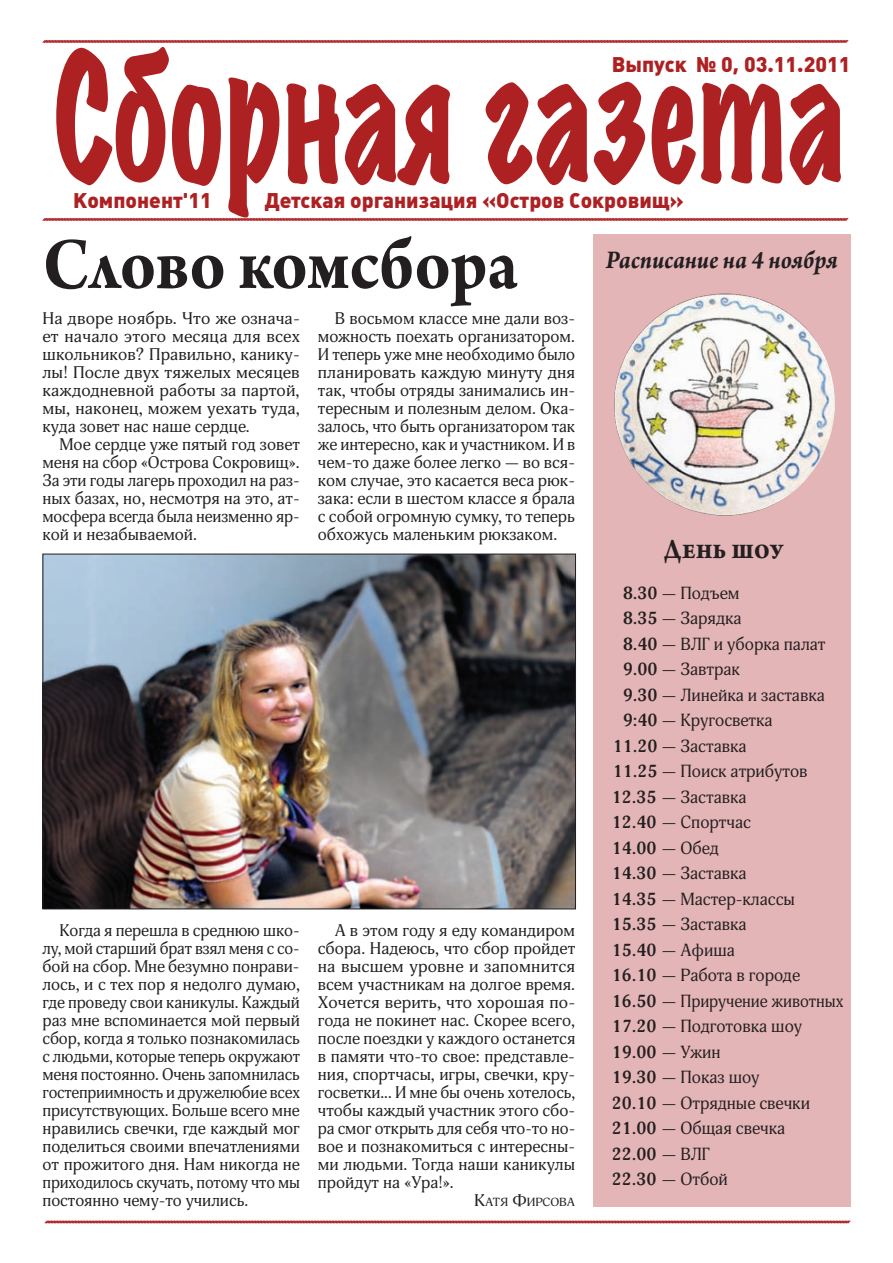
<style>
.page{position:relative;width:893px;height:1263px;background:#fff}
.page>*{position:absolute;margin:0;border:0;box-sizing:border-box;transform-origin:0 0}
.t1{font:expanded 160.5px "Marker Felt";color:#ae2123;scale:.67 1}
.t2{font:700 78px "Arno Pro";letter-spacing:-.005em;color:#231f20;scale:.9 1}
.t3{font:700 30px "Arno Pro";letter-spacing:.01em;color:#231f20;scale:.9 1}
.t4{font:italic 700 27px "Arno Pro";letter-spacing:-.005em;color:#231f20;scale:.9 1}
.t5{font:900 21px "Plumb";color:#ae2123}
.t6{font:17.25px "Adonis";color:#231f20}
.t7{font:700 17.25px "Adonis";color:#231f20}
.t8{font:16.5px/18px "Adonis";letter-spacing:.005em;color:#231f20;text-align:justify}
.t9{font:16.5px/18px "Adonis";letter-spacing:.005em;color:#231f20;text-align:justify;scale:1.06 1}
.t10{font:11.55px "Adonis";color:#231f20;scale:1.1 1}
.s1{font-size:16.5px}
.s2{font-weight:700}
.s3{font-weight:400}
</style>
<div class="page">
<svg style="left:42px;top:40px;width:807px;height:3px;background:#bd4b4d"></svg>
<svg style="left:42px;top:218px;width:807px;height:3px;background:#bd4c4d"></svg>
<svg style="left:44px;top:1220px;width:807px;height:4px;background:#cc7677"></svg>
<img style="left:45px;top:556px;width:529px;height:351px">
<div style="left:593px;top:234px;width:257px;height:972px;background:#e4b5b6"></div>
<img style="left:606px;top:289px;width:229px;height:229px;border-radius:114px">
<h1 class="t1" style="left:54px;top:0;width:1183px">Сборная газета</h1>
<p class="t5" style="left:612px;top:52px;width:240px">Выпуск № 0, 03.11.2011</p>
<p class="t5" style="left:73px;top:189px;width:140px">Компонент'11</p>
<p class="t5" style="left:265px;top:189px;width:421px">Детская организация «Остров Сокровищ»</p>
<h2 class="t2" style="left:43px;top:219px;width:530px">Слово комсбора</h2>
<p class="t9" style="left:43px;top:310px;width:244px">На дворе ноябрь. Что же означа&shy;ет начало этого месяца для всех школьников? Правильно, канику&shy;лы! После двух тяжелых месяцев каждодневной работы за партой, мы, наконец, можем уехать туда, куда зовет нас наше сердце.</p>
<p class="t8" style="left:43px;top:436px;width:259px;text-indent:17px">Мое сердце уже пятый год зовет меня на сбор «Острова Сокровищ».<br>За эти годы лагерь проходил на раз&shy;ных базах, но, несмотря на это, ат&shy;мосфера всегда была неизменно яр&shy;кой и незабываемой.</p>
<p class="t8" style="left:318px;top:310px;width:259px;text-indent:17px">В восьмом классе мне дали воз&shy;можность поехать организатором.<br>И теперь уже мне необходимо было планировать каждую минуту дня так, чтобы отряды занимались ин&shy;тересным и полезным делом. Ока&shy;залось, что быть организатором так же интересно, как и участником. И в чем-то даже более легко — во вся&shy;ком случае, это касается веса рюк&shy;зака: если в шестом классе я брала с собой огромную сумку, то теперь обхожусь маленьким рюкзаком.</p>
<p class="t8" style="left:43px;top:922px;width:259px;text-indent:17px">Когда я перешла в среднюю шко&shy;лу, мой старший брат взял меня с со&shy;бой на сбор. Мне безумно понрави&shy;лось, и с тех пор я недолго думаю, где проведу свои каникулы. Каждый раз мне вспоминается мой первый сбор, когда я только познакомилась с людьми, которые теперь окружают меня постоянно. Очень запомнилась гостеприимность и дружелюбие всех присутствующих. Больше всего мне нравились свечки, где каждый мог поделиться своими впечатлениями от прожитого дня. Нам никогда не приходилось скучать, потому что мы постоянно чему-то учились.</p>
<p class="t8" style="left:318px;top:922px;width:259px;text-indent:17px">А в этом году я еду командиром сбора. Надеюсь, что сбор пройдет на высшем уровне и запомнится всем участникам на долгое время.<br>Хочется верить, что хорошая по&shy;года не покинет нас. Скорее всего, после поездки у каждого останется в памяти что-то свое: представле&shy;ния, спортчасы, игры, свечки, кру&shy;госветки... И мне бы очень хотелось, чтобы каждый участник этого сбо&shy;ра смог открыть для себя что-то но&shy;вое и познакомиться с интересны&shy;ми людьми. Тогда наши каникулы пройдут на «Ура!».</p>
<p class="t10" style="left:474px;top:1195px;width:93px"><span class="s1">К</span>атя <span class="s1">Ф</span>ирсова</p>
<h3 class="t4" style="left:606px;top:244px;width:259px">Расписание на 4 ноября</h3>
<h3 class="t3" style="left:663px;top:532px;width:133px">День шоу</h3>
<p class="t6" style="left:623px;top:583px;width:118px"><span class="s2">8.30</span> — Подъем</p>
<p class="t6" style="left:623px;top:608px;width:120px"><span class="s2">8.35</span> — Зарядка</p>
<p class="t6" style="left:623px;top:634px;width:204px"><span class="s2">8.40</span> — ВЛГ и уборка палат</p>
<p class="t6" style="left:623px;top:659px;width:119px"><span class="s2">9.00</span> — Завтрак</p>
<p class="t6" style="left:623px;top:685px;width:203px"><span class="s2">9.30</span> — Линейка и заставка</p>
<p class="t6" style="left:623px;top:710px;width:151px"><span class="s2">9:40</span> — Кругосветка</p>
<p class="t6" style="left:613px;top:736px;width:135px"><span class="s2">11.20</span> — Заставка</p>
<p class="t6" style="left:613px;top:761px;width:196px"><span class="s2">11.25</span> — Поиск атрибутов</p>
<p class="t6" style="left:612px;top:787px;width:136px"><span class="s2">12.35</span> — Заставка</p>
<p class="t6" style="left:612px;top:812px;width:140px"><span class="s2">12.40</span> — Спортчас</p>
<p class="t7" style="left:612px;top:838px;width:108px">14.00 <span class="s3">— Обед</span></p>
<p class="t6" style="left:612px;top:863px;width:136px"><span class="s2">14.30</span> — Заставка</p>
<p class="t6" style="left:612px;top:889px;width:184px"><span class="s2">14.35</span> — Мастер-классы</p>
<p class="t6" style="left:612px;top:914px;width:136px"><span class="s2">15.35</span> — Заставка</p>
<p class="t6" style="left:612px;top:940px;width:124px"><span class="s2">15.40</span> — Афиша</p>
<p class="t6" style="left:612px;top:965px;width:190px"><span class="s2">16.10</span> — Работа в городе</p>
<p class="t6" style="left:612px;top:991px;width:233px"><span class="s2">16.50</span> — Приручение животных</p>
<p class="t6" style="left:612px;top:1016px;width:192px"><span class="s2">17.20</span> — Подготовка шоу</p>
<p class="t7" style="left:612px;top:1042px;width:110px">19.00 <span class="s3">— Ужин</span></p>
<p class="t6" style="left:612px;top:1067px;width:149px"><span class="s2">19.30</span> — Показ шоу</p>
<p class="t6" style="left:612px;top:1093px;width:200px"><span class="s2">20.10</span> — Отрядные свечки</p>
<p class="t6" style="left:612px;top:1118px;width:175px"><span class="s2">21.00</span> — Общая свечка</p>
<p class="t7" style="left:612px;top:1144px;width:99px">22.00 <span class="s3">— ВЛГ</span></p>
<p class="t6" style="left:612px;top:1169px;width:117px"><span class="s2">22.30</span> — Отбой</p>
</div>
